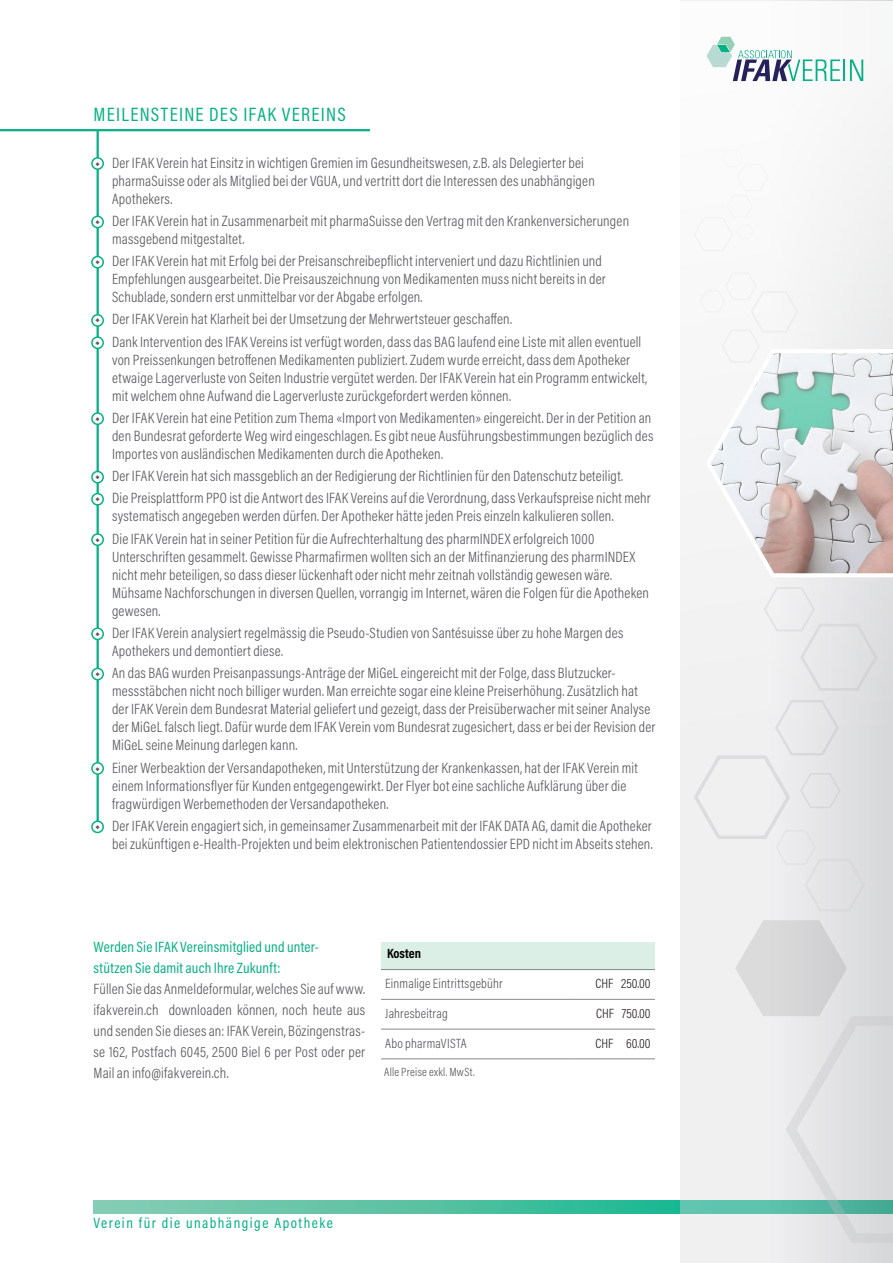
<style>
.page{position:relative;width:893px;height:1263px;background:#fff}
.page>*{position:absolute;margin:0;border:0;box-sizing:border-box;transform-origin:0 0}
.t1{font:19.5px "Acumin Pro Cond";letter-spacing:.07em;color:#05b085}
.t2{font:300 15px/18px "Acumin Pro Cond";letter-spacing:.015em;color:#57585a}
.t3{font:15px/21px "Acumin Pro Cond";letter-spacing:.015em;color:#05b085}
.t4{font:15px "Acumin Pro Cond";letter-spacing:.1em;color:#05b085}
.t5{font:300 13.5px "Acumin Pro Cond";letter-spacing:.015em;color:#57585a}
.t6{font:300 13.5px "Acumin Pro Cond";color:#231f20}
.t7{font:700 13.5px "Acumin Pro Cond";color:#000001}
.t8{font:300 12px "Acumin Pro Cond";letter-spacing:.025em;color:#57585a}
</style>
<div class="page">
<svg style="left:94px;top:1200px;width:586px;height:13px;background:#57c2a3"></svg>
<svg style="left:680px;top:0;width:213px;height:1263px"></svg>
<svg style="left:735px;top:920px;width:158px;height:323px"></svg>
<svg style="left:694px;top:862px;width:171px;height:49px"></svg>
<svg style="left:680px;top:1px;width:213px;height:861px;fill:#f1f1f3"></svg>
<hr style="left:97px;top:131px;width:2px;height:696px;background:#05b085">
<div style="left:92px;top:821px;width:11px;height:11px;background:#fff;border-radius:50%"></div>
<div style="left:91px;top:820px;width:13px;height:13px;border:2px solid #05b085;border-radius:50%"></div>
<div style="left:92px;top:763px;width:11px;height:11px;background:#fff;border-radius:50%"></div>
<div style="left:91px;top:762px;width:13px;height:13px;border:2px solid #05b085;border-radius:50%"></div>
<div style="left:92px;top:668px;width:11px;height:12px;background:#fff;border-radius:50%"></div>
<div style="left:91px;top:668px;width:13px;height:12px;border:2px solid #05b085;border-radius:50%"></div>
<div style="left:92px;top:628px;width:11px;height:11px;background:#fff;border-radius:50%"></div>
<div style="left:91px;top:627px;width:13px;height:13px;border:2px solid #05b085;border-radius:50%"></div>
<div style="left:92px;top:534px;width:11px;height:11px;background:#fff;border-radius:50%"></div>
<div style="left:91px;top:533px;width:13px;height:13px;border:2px solid #05b085;border-radius:50%"></div>
<div style="left:92px;top:494px;width:11px;height:11px;background:#fff;border-radius:50%"></div>
<div style="left:91px;top:493px;width:13px;height:13px;border:2px solid #05b085;border-radius:50%"></div>
<div style="left:92px;top:471px;width:11px;height:12px;background:#fff;border-radius:50%"></div>
<div style="left:91px;top:471px;width:13px;height:12px;border:2px solid #05b085;border-radius:50%"></div>
<div style="left:92px;top:413px;width:11px;height:11px;background:#fff;border-radius:50%"></div>
<div style="left:91px;top:412px;width:13px;height:13px;border:2px solid #05b085;border-radius:50%"></div>
<div style="left:92px;top:337px;width:11px;height:11px;background:#fff;border-radius:50%"></div>
<div style="left:91px;top:336px;width:13px;height:13px;border:2px solid #05b085;border-radius:50%"></div>
<div style="left:92px;top:315px;width:11px;height:11px;background:#fff;border-radius:50%"></div>
<div style="left:91px;top:314px;width:13px;height:13px;border:2px solid #05b085;border-radius:50%"></div>
<div style="left:92px;top:257px;width:11px;height:11px;background:#fff;border-radius:50%"></div>
<div style="left:91px;top:256px;width:13px;height:13px;border:2px solid #05b085;border-radius:50%"></div>
<div style="left:92px;top:216px;width:11px;height:12px;background:#fff;border-radius:50%"></div>
<div style="left:91px;top:216px;width:13px;height:12px;border:2px solid #05b085;border-radius:50%"></div>
<div style="left:92px;top:158px;width:11px;height:11px;background:#fff;border-radius:50%"></div>
<div style="left:91px;top:157px;width:13px;height:13px;border:2px solid #05b085;border-radius:50%"></div>
<hr style="left:0;top:129px;width:370px;height:2px;background:#05b085">
<div style="left:381px;top:942px;width:274px;height:27px;background:#dcefe7"></div>
<svg style="left:381px;top:998px;width:274px;height:31px"></svg>
<hr style="left:381px;top:969px;width:194px;height:1px;background:#86888b">
<hr style="left:575px;top:969px;width:80px;height:1px;background:#86888b">
<hr style="left:381px;top:999px;width:194px;height:1px;background:#86888b">
<hr style="left:575px;top:999px;width:80px;height:1px;background:#86888b">
<hr style="left:381px;top:1029px;width:194px;height:1px;background:#86888b">
<hr style="left:575px;top:1029px;width:80px;height:1px;background:#86888b">
<hr style="left:381px;top:1058px;width:194px;height:1px;background:#86888b">
<hr style="left:575px;top:1058px;width:80px;height:1px;background:#86888b">
<hr style="left:843px;top:60px;width:2px;height:21px;background:#05b085">
<svg style="left:850px;top:60px;width:13px;height:21px"></svg>
<svg style="left:706px;top:36px;width:134px;height:45px"></svg>
<h1 class="t1" style="left:94px;top:102px;width:254px">MEILENSTEINE DES IFAK VEREINS</h1>
<p class="t2" style="left:112px;top:153px;width:484px;text-indent:-17px">◆ Der IFAK Verein hat Einsitz in wichtigen Gremien im Gesundheitswesen, z.B. als Delegierter bei pharmaSuisse oder als Mitglied bei der VGUA, und vertritt dort die Interessen des unabhängigen<br>Apothekers.</p>
<p class="t2" style="left:112px;top:212px;width:519px;text-indent:-17px">◆ Der IFAK Verein hat in Zusammenarbeit mit pharmaSuisse den Vertrag mit den Krankenversicherungen massgebend mitgestaltet.</p>
<p class="t2" style="left:112px;top:252px;width:495px;text-indent:-17px">◆ Der IFAK Verein hat mit Erfolg bei der Preisanschreibepflicht interveniert und dazu Richtlinien und<br>Empfehlungen ausgearbeitet. Die Preisauszeichnung von Medikamenten muss nicht bereits in der<br>Schublade, sondern erst unmittelbar vor der Abgabe erfolgen.</p>
<p class="t2" style="left:95px;top:310px;width:418px">◆ Der IFAK Verein hat Klarheit bei der Umsetzung der Mehrwertsteuer geschaffen.</p>
<p class="t2" style="left:112px;top:332px;width:537px;text-indent:-17px">◆ Dank Intervention des IFAK Vereins ist verfügt worden, dass das BAG laufend eine Liste mit allen eventuell von Preissenkungen betroffenen Medikamenten publiziert. Zudem wurde erreicht, dass dem Apotheker etwaige Lagerverluste von Seiten Industrie vergütet werden. Der IFAK Verein hat ein Programm entwickelt, mit welchem ohne Aufwand die Lagerverluste zurückgefordert werden können.</p>
<p class="t2" style="left:112px;top:409px;width:543px;text-indent:-17px">◆ Der IFAK Verein hat eine Petition zum Thema «Import von Medikamenten» eingereicht. Der in der Petition an den Bundesrat geforderte Weg wird eingeschlagen. Es gibt neue Ausführungsbestimmungen bezüglich des<br>Importes von ausländischen Medikamenten durch die Apotheken.</p>
<p class="t2" style="left:95px;top:467px;width:530px">◆ Der IFAK Verein hat sich massgeblich an der Redigierung der Richtlinien für den Datenschutz beteiligt.</p>
<p class="t2" style="left:112px;top:489px;width:540px;text-indent:-17px">◆ Die Preisplattform PPO ist die Antwort des IFAK Vereins auf die Verordnung, dass Verkaufspreise nicht mehr systematisch angegeben werden dürfen. Der Apotheker hätte jeden Preis einzeln kalkulieren sollen.</p>
<p class="t2" style="left:112px;top:529px;width:538px;text-indent:-17px">◆ Die IFAK Verein hat in seiner Petition für die Aufrechterhaltung des pharmINDEX erfolgreich 1000<br>Unterschriften gesammelt. Gewisse Pharmafirmen wollten sich an der Mitfinanzierung des pharmINDEX nicht mehr beteiligen, so dass dieser lückenhaft oder nicht mehr zeitnah vollständig gewesen wäre.<br>Mühsame Nachforschungen in diversen Quellen, vorrangig im Internet, wären die Folgen für die Apotheken gewesen.</p>
<p class="t2" style="left:112px;top:623px;width:513px;text-indent:-17px">◆ Der IFAK Verein analysiert regelmässig die Pseudo-Studien von Santésuisse über zu hohe Margen des<br>Apothekers und demontiert diese.</p>
<p class="t2" style="left:112px;top:664px;width:545px;text-indent:-17px">◆ An das BAG wurden Preisanpassungs-Anträge der MiGeL eingereicht mit der Folge, dass Blutzucker&shy;messstäbchen nicht noch billiger wurden. Man erreichte sogar eine kleine Preiserhöhung. Zusätzlich hat der IFAK Verein dem Bundesrat Material geliefert und gezeigt, dass der Preisüberwacher mit seiner Analyse der MiGeL falsch liegt. Dafür wurde dem IFAK Verein vom Bundesrat zugesichert, dass er bei der Revision der MiGeL seine Meinung darlegen kann.</p>
<p class="t2" style="left:112px;top:758px;width:527px;text-indent:-17px">◆ Einer Werbeaktion der Versandapotheken, mit Unterstützung der Krankenkassen, hat der IFAK Verein mit einem Informationsflyer für Kunden entgegengewirkt. Der Flyer bot eine sachliche Aufklärung über die fragwürdigen Werbemethoden der Versandapotheken.</p>
<p class="t2" style="left:95px;top:816px;width:559px;text-align:right">◆ Der IFAK Verein engagiert sich, in gemeinsamer Zusammenarbeit mit der IFAK DATA AG, damit die Apotheker bei zukünftigen e-Health-Projekten und beim elektronischen Patientendossier EPD nicht im Abseits stehen.</p>
<p class="t3" style="left:94px;top:936px;width:227px">Werden Sie IFAK Vereinsmitglied und unter&shy;stützen Sie damit auch Ihre Zukunft:</p>
<p class="t2" style="left:94px;top:978px;width:273px;line-height:21px;text-align:justify">Füllen Sie das Anmeldeformular, welches Sie auf www. ifakverein.ch downloaden können, noch heute aus und senden Sie dieses an: IFAK Verein, Bözingenstras&shy;se 162, Postfach 6045, 2500 Biel 6 per Post oder per Mail an info@ifakverein.ch.</p>
<p class="t7" style="left:387px;top:944px;width:36px">Kosten</p>
<p class="t5" style="left:385px;top:975px;width:119px">Einmalige Eintrittsgebühr</p>
<p class="t6" style="left:596px;top:975px;width:57px">CHF 250.00</p>
<p class="t5" style="left:385px;top:1004px;width:64px">Jahresbeitrag</p>
<p class="t6" style="left:596px;top:1004px;width:56px">CHF 750.00</p>
<p class="t5" style="left:385px;top:1034px;width:83px">Abo pharmaVISTA</p>
<p class="t6" style="left:595px;top:1034px;width:57px">CHF 60.00</p>
<p class="t8" style="left:384px;top:1064px;width:92px">Alle Preise exkl. MwSt.</p>
<p class="t4" style="left:94px;top:1213px;width:241px">Verein für die unabhängige Apotheke</p>
</div>
